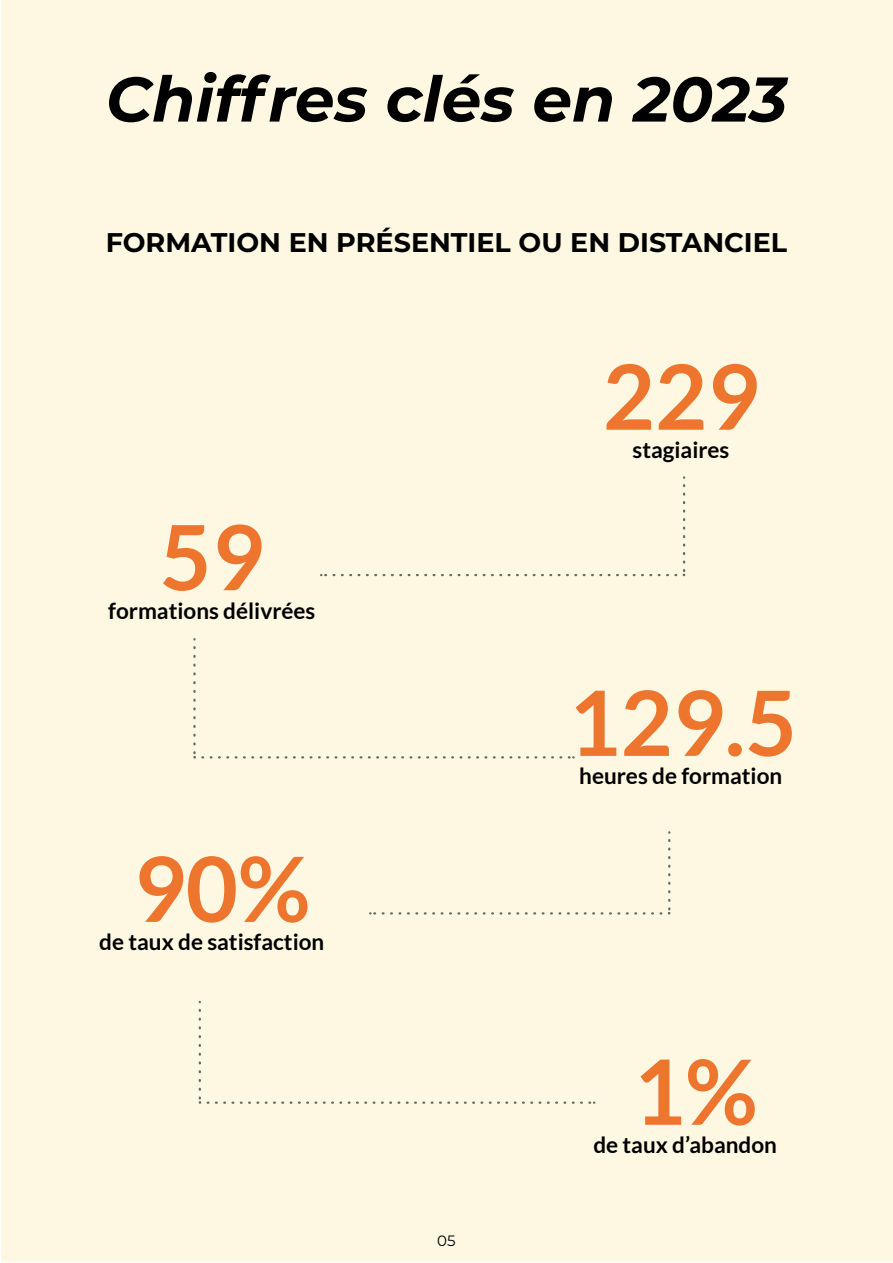
<style>
.page{position:relative;width:893px;height:1263px;background:#fff}
.page>*{position:absolute;margin:0;border:0;box-sizing:border-box;transform-origin:0 0}
.t1{font:700 90px "Lato";color:#ed752e}
.t2{font:italic 700 63px "Montserrat";color:#000}
.t3{font:700 27px "Montserrat";color:#000}
.t4{font:700 22.5px "Lato";color:#000}
.t5{font:15px "Montserrat";color:#000}
</style>
<div class="page">
<div style="left:1px;top:1px;width:891px;height:1261px;background:#fef7e2"></div>
<svg style="left:198px;top:1010px;width:4px;height:94px"></svg>
<svg style="left:208px;top:1101px;width:387px;height:3px"></svg>
<svg style="left:667px;top:840px;width:4px;height:75px"></svg>
<svg style="left:370px;top:912px;width:291px;height:2px"></svg>
<svg style="left:193px;top:647px;width:381px;height:112px"></svg>
<svg style="left:321px;top:485px;width:365px;height:92px"></svg>
<h2 class="t2" style="left:106px;top:54px;width:683px">Chiffres clés en 2023</h2>
<p class="t3" style="left:106px;top:223px;width:683px">FORMATION EN PRÉSENTIEL OU EN DISTANCIEL</p>
<h1 class="t1" style="left:160px;top:506px;width:106px">59</h1>
<p class="t4" style="left:108px;top:598px;width:209px">formations délivrées</p>
<h1 class="t1" style="left:134px;top:837px;width:178px">90%</h1>
<p class="t4" style="left:99px;top:929px;width:227px">de taux de satisfaction</p>
<p class="t5" style="left:437px;top:1230px;width:20px">05</p>
<h1 class="t1" style="left:603px;top:345px;width:158px">229</h1>
<p class="t4" style="left:632px;top:437px;width:98px">stagiaires</p>
<h1 class="t1" style="left:568px;top:671px;width:231px">129.5</h1>
<p class="t4" style="left:579px;top:763px;width:205px">heures de formation</p>
<h1 class="t1" style="left:633px;top:1040px;width:126px">1%</h1>
<p class="t4" style="left:593px;top:1132px;width:185px">de taux d’abandon</p>
</div>
